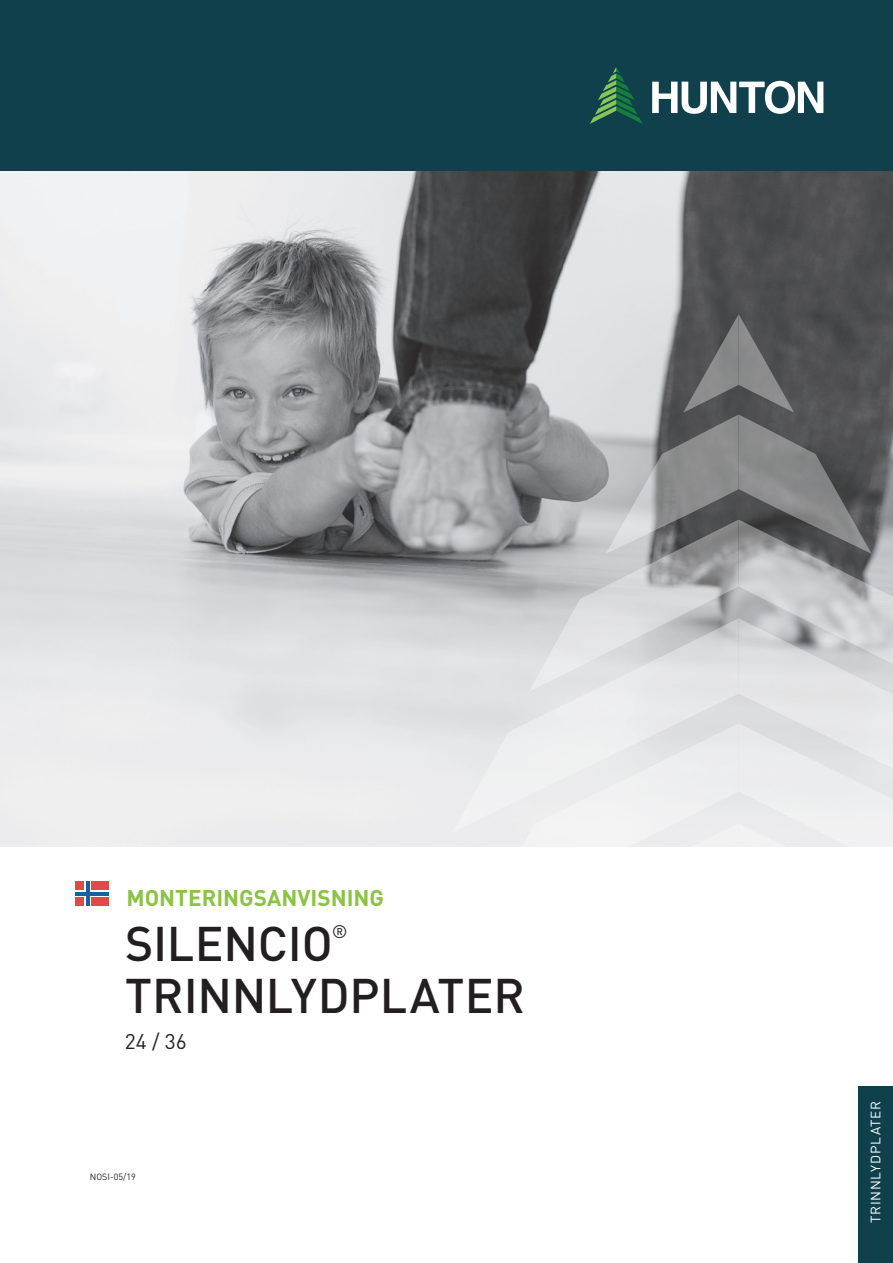
<style>
.page{position:relative;width:893px;height:1263px;background:#fff}
.page>*{position:absolute;margin:0;border:0;box-sizing:border-box;transform-origin:0 0}
.t1{font:500 48px "DINOT";letter-spacing:-.005em;color:#231f20}
.t2{font:700 22.5px "DINOT";color:#8bc342}
.t3{font:21px "DINOT";color:#231f20}
.t4{font:18px "DINOT";color:#231f20}
.t5{font:13.5px "DINOT";letter-spacing:.055em;color:#fff}
.t6{font:9px "DINOT";color:#231f20}
</style>
<div class="page">
<img style="left:0;top:170px;width:893px;height:677px">
<div style="left:859px;top:1086px;width:34px;height:177px;background:#0f404c"></div>
<div style="left:76px;top:882px;width:33px;height:24px;background:#de4c47"></div>
<div style="left:85px;top:882px;width:6px;height:24px;background:#18619d"></div>
<div style="left:76px;top:891px;width:33px;height:6px;background:#18619d"></div>
<div style="left:0;top:0;width:893px;height:170px;background:#0f404c"></div>
<svg style="left:652px;top:81px;width:171px;height:33px"></svg>
<svg style="left:590px;top:67px;width:53px;height:57px"></svg>
<svg style="left:404px;top:314px;width:489px;height:533px;background:#b4b4b6"></svg>
<p class="t2" style="left:126px;top:883px;width:259px">MONTERINGSANVISNING</p>
<p class="t1" style="left:125px;top:913px;width:209px">SILENCIO</p>
<p class="t4" style="left:332px;top:921px;width:17px">®</p>
<p class="t1" style="left:125px;top:965px;width:401px">TRINNLYDPLATER</p>
<p class="t3" style="left:125px;top:1029px;width:64px">24 / 36</p>
<p class="t6" style="left:90px;top:1171px;width:48px">NOSI-05/19</p>
<p class="t5" style="left:867px;top:1223px;width:123px;rotate:-90deg">TRINNLYDPLATER</p>
</div>
